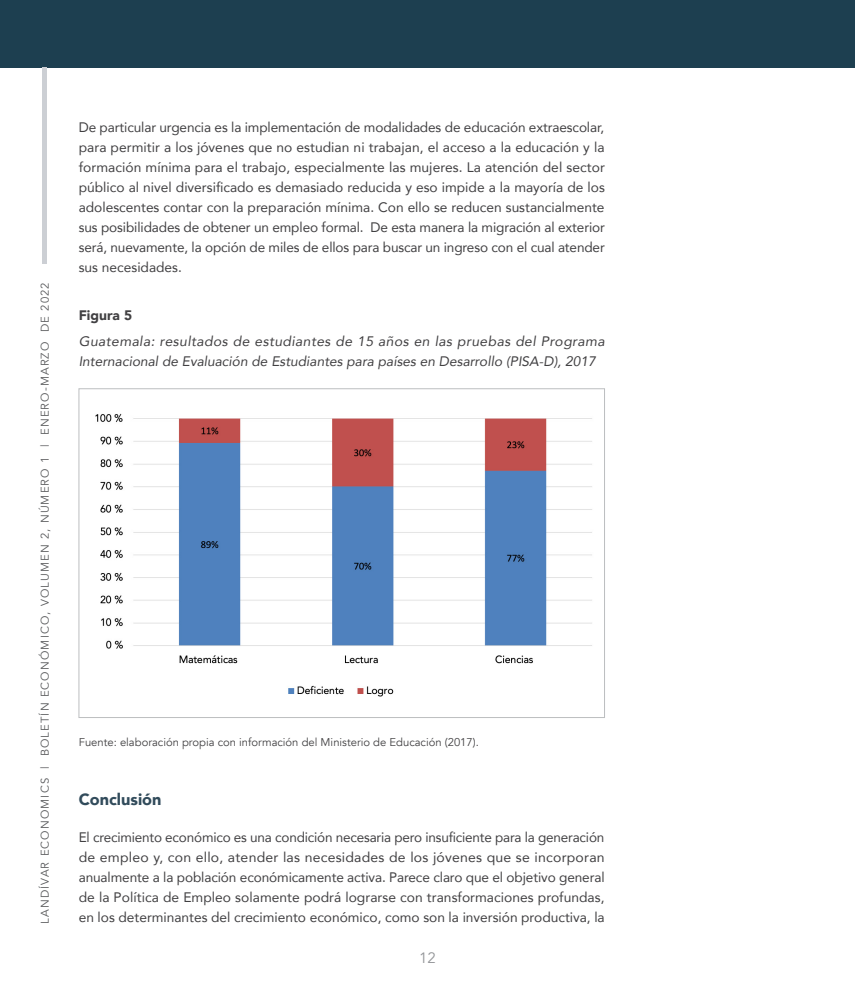
<style>
.page{position:relative;width:855px;height:990px;background:#fff}
.page>*{position:absolute;margin:0;border:0;box-sizing:border-box;transform-origin:0 0}
.t1{font:900 16.25px "Avenir";color:#314b5b}
.t2{font:15px "Avenir";color:#939598}
.t3{font:13.75px/20px "Avenir";color:#414042;text-align:justify}
.t4{font:italic 13.75px/20px "Avenir";color:#414042}
.t5{font:900 13.75px "Avenir";color:#414042}
.t6{font:11.25px "Avenir";letter-spacing:.1em;color:#58595b}
.t7{font:11.25px "Avenir";color:#414042}
</style>
<div class="page">
<div style="left:0;top:0;width:855px;height:68px;background:#1d3f50"></div>
<div style="left:42px;top:68px;width:5px;height:196px;background:#cccfd4"></div>
<img style="left:95px;top:413px;width:497px;height:284px">
<p class="t6" style="left:38px;top:924px;width:643px;rotate:-90deg">LANDÍVAR ECONOMICS | BOLETÍN ECONÓMICO, VOLUMEN 2, NÚMERO 1 | ENERO-MARZO DE 2022</p>
<p class="t3" style="left:79px;top:117px;width:528px">De particular urgencia es la implementación de modalidades de educación extraescolar, para permitir a los jóvenes que no estudian ni trabajan, el acceso a la educación y la formación mínima para el trabajo, especialmente las mujeres. La atención del sector público al nivel diversificado es demasiado reducida y eso impide a la mayoría de los adolescentes contar con la preparación mínima. Con ello se reducen sustancialmente sus posibilidades de obtener un empleo formal. De esta manera la migración al exterior será, nuevamente, la opción de miles de ellos para buscar un ingreso con el cual atender sus necesidades.</p>
<p class="t5" style="left:79px;top:303px;width:55px">Figura 5</p>
<p class="t4" style="left:79px;top:331px;width:528px">Guatemala: resultados de estudiantes de 15 años en las pruebas del Programa<br>Internacional de Evaluación de Estudiantes para países en Desarrollo (PISA-D), 2017</p>
<p class="t7" style="left:79px;top:735px;width:402px">Fuente: elaboración propia con información del Ministerio de Educación (2017).</p>
<p class="t1" style="left:79px;top:785px;width:84px">Conclusión</p>
<p class="t3" style="left:79px;top:827px;width:528px">El crecimiento económico es una condición necesaria pero insuficiente para la generación de empleo y, con ello, atender las necesidades de los jóvenes que se incorporan anualmente a la población económicamente activa. Parece claro que el objetivo general de la Política de Empleo solamente podrá lograrse con transformaciones profundas, en los determinantes del crecimiento económico, como son la inversión productiva, la</p>
<p class="t2" style="left:419px;top:948px;width:18px">12</p>
</div>
